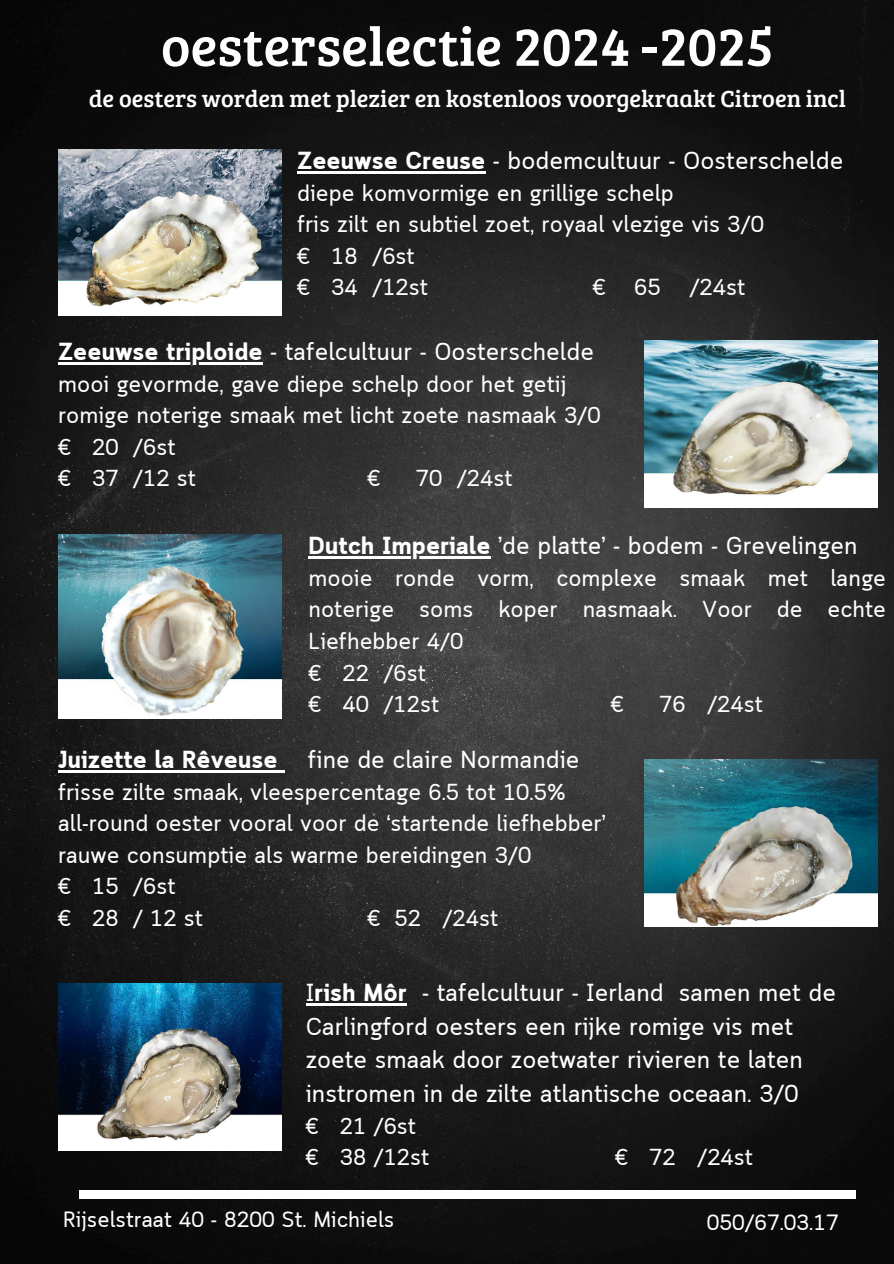
<style>
.page{position:relative;width:894px;height:1264px;background:#fff}
.page>*{position:absolute;margin:0;border:0;box-sizing:border-box;transform-origin:0 0}
.t1{font:55.65px "Bree Serif";color:#fff}
.t2{font:24.6px/33.8px "Cloud";color:#fff}
.t3{font:24.15px "Bree Serif";color:#fff}
.t4{font:23.1px/31.5px "Cloud";color:#fff}
.t5{font:22.05px "Cloud";color:#fff}
.s1{font-weight:700}
</style>
<div class="page">
<img style="left:0;top:0;width:893px;height:1263px">
<img style="left:58px;top:149px;width:223px;height:166px">
<img style="left:644px;top:759px;width:232px;height:167px">
<img style="left:58px;top:983px;width:223px;height:167px">
<img style="left:644px;top:340px;width:232px;height:167px">
<img style="left:58px;top:534px;width:223px;height:184px">
<hr style="left:308px;top:556px;width:182px;height:3px;background:#fff">
<div style="left:79px;top:1190px;width:776px;height:8px;background:#fff"></div>
<hr style="left:297px;top:171px;width:188px;height:2px;background:#fff">
<hr style="left:58px;top:362px;width:204px;height:3px;background:#fff">
<hr style="left:58px;top:770px;width:219px;height:2px;background:#fff">
<svg style="left:277px;top:770px;width:8px;height:2px"></svg>
<svg style="left:305px;top:1003px;width:9px;height:2px"></svg>
<hr style="left:314px;top:1003px;width:93px;height:2px;background:#fff">
<h1 class="t1" style="left:161px;top:6px;width:614px">oesterselectie 2024 -2025</h1>
<h1 class="t3" style="left:89px;top:81px;width:758px">de oesters worden met plezier en kostenloos voorgekraakt Citroen incl</h1>
<p class="t2" style="left:297px;top:146px;width:547px"><span class="s1">Zeeuwse Creuse</span> - bodemcultuur - Oosterschelde</p>
<p class="t4" style="left:297px;top:179px;width:468px">diepe komvormige en grillige schelp<br>fris zilt en subtiel zoet, royaal vlezige vis 3/0 € 18 /6st<br>€ 34 /12st</p>
<p class="t4" style="left:592px;top:273px;width:154px">€ 65 /24st</p>
<h1 class="t2" style="left:58px;top:337px;width:537px"><span class="s1">Zeeuwse triploide</span> - tafelcultuur - Oosterschelde</h1>
<h1 class="t4" style="left:58px;top:370px;width:544px">mooi gevormde, gave diepe schelp door het getij romige noterige smaak met licht zoete nasmaak 3/0 € 20 /6st<br>€ 37 /12 st</h1>
<h1 class="t4" style="left:367px;top:464px;width:14px">€</h1>
<h1 class="t4" style="left:416px;top:464px;width:98px">70 /24st</h1>
<p class="t2" style="left:308px;top:531px;width:550px"><span class="s1">Dutch Imperiale</span> ’de platte’ - bodem - Grevelingen</p>
<p class="t4" style="left:308px;top:564px;width:579px">mooie ronde vorm, complexe smaak met lange noterige soms koper nasmaak. Voor de echte<br>Liefhebber 4/0<br>€ 22 /6st<br>€ 40 /12st</p>
<p class="t4" style="left:610px;top:690px;width:14px">€</p>
<p class="t4" style="left:659px;top:690px;width:105px">76 /24st</p>
<p class="t2" style="left:58px;top:745px;width:523px"><span class="s1">Juizette la Rêveuse</span> fine de claire Normandie</p>
<p class="t4" style="left:58px;top:778px;width:549px">frisse zilte smaak, vleespercentage 6.5 tot 10.5% all-round oester vooral voor de ‘startende liefhebber’ rauwe consumptie als warme bereidingen 3/0<br>€ 15 /6st<br>€ 28 /12st</p>
<p class="t4" style="left:367px;top:904px;width:132px">€ 52 /24st</p>
<p class="t2" style="left:305px;top:977px;width:531px">I<span class="s1">rish Môr</span> - tafelcultuur - Ierland samen met de Carlingford oesters een rijke romige vis met zoete smaak door zoetwater rivieren te laten instromen in de zilte atlantische oceaan. 3/0</p>
<p class="t4" style="left:305px;top:1111px;width:125px">€ 21 /6st € 38 /12st</p>
<p class="t4" style="left:615px;top:1143px;width:139px">€ 72 /24st</p>
<h1 class="t5" style="left:63px;top:1206px;width:332px">Rijselstraat 40 - 8200 St. Michiels</h1>
<p class="t5" style="left:706px;top:1209px;width:133px">050/67.03.17</p>
</div>
